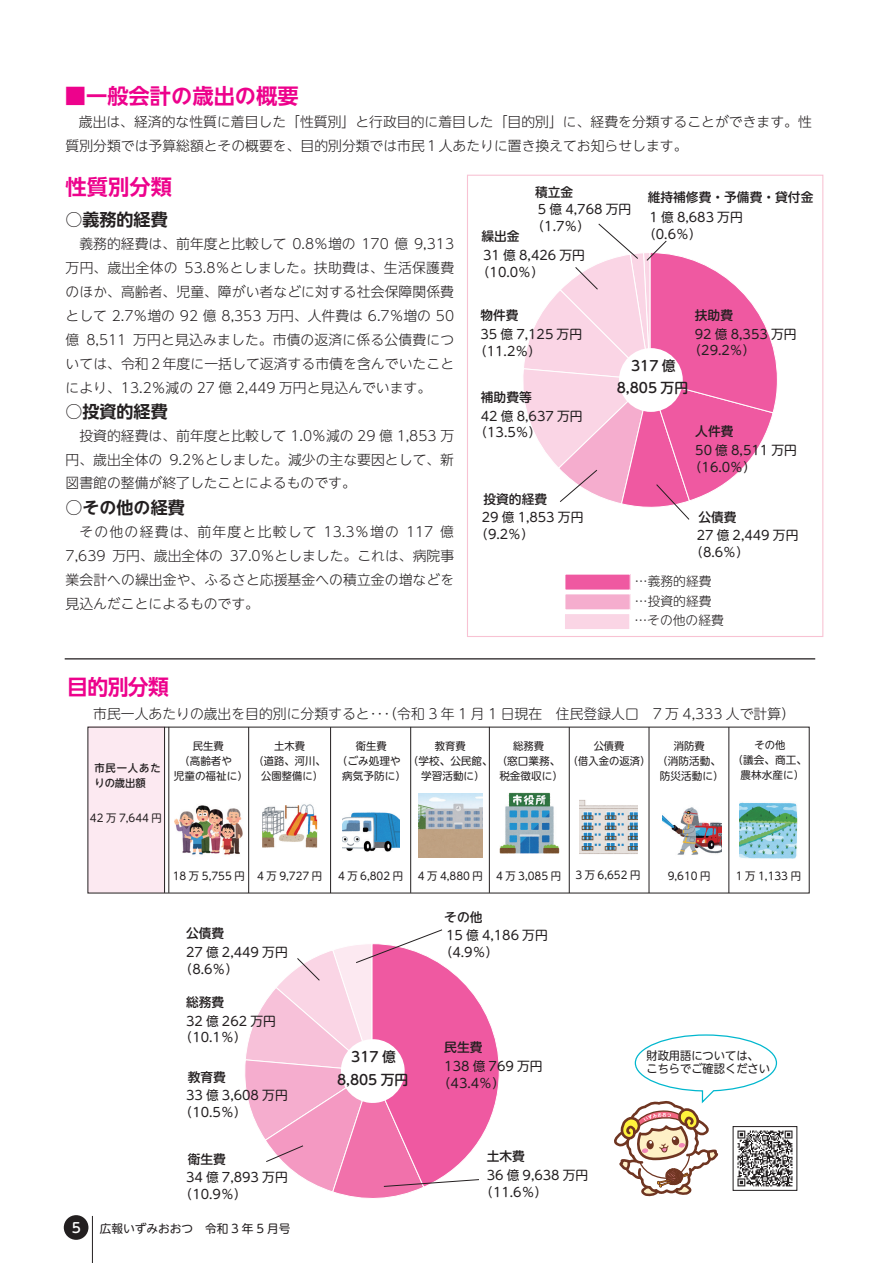
<style>
.page{position:relative;width:893px;height:1263px;background:#fff}
.page>*{position:absolute;margin:0;border:0;box-sizing:border-box;transform-origin:0 0}
.t1{font:700 21.3px "UD Shin Go NT Pro De";color:#ed028c}
.t2{font:700 16.95px "UD Shin Go NT Pro De";color:#231f20}
.t3{font:300 13.8px/24px "UD Shin Go NT Pro";color:#231f20}
.t4{font:300 13.8px "UD Shin M Go Pro";color:#231f20}
.t5{font:300 13.8px/24px "UD Shin Go NT Pro";letter-spacing:.09em;color:#231f20}
.t6{font:500 13.8px/22.5px "UD Shin M Go Pro";color:#231f20;text-align:center}
.t7{font:500 13.8px "UD Shin M Go Pro";color:#fff}
.t8{font:12.75px/16.5px "UD Shin M Go Pro";color:#231f20}
.t9{font:500 12.75px "UD Shin M Go Pro";color:#231f20}
.t10{font:300 12.75px "UD Shin Go NT Pro";color:#231f20}
.t11{font:11.7px "UD Shin M Go Pro";color:#231f20}
.t12{font:11.55px/12.6px "UD Shin M Go Pro";color:#231f20}
.t13{font:10.65px/15px "UD Shin M Go Pro";color:#231f20;text-align:center}
.t14{font:500 10.65px/15px "UD Shin M Go Pro";letter-spacing:.085em;color:#231f20}
</style>
<div class="page">
<div style="left:64px;top:1215px;width:24px;height:25px;background:#231f20;border-radius:50%"></div>
<hr style="left:92px;top:1216px;width:1px;height:47px;background:#231f20">
<div style="left:88px;top:727px;width:77px;height:166px;background:#fce9f1"></div>
<div style="left:565px;top:594px;width:65px;height:16px;background:#f5adce"></div>
<div style="left:565px;top:594px;width:65px;height:16px;border:1px solid #fff"></div>
<div style="left:565px;top:574px;width:65px;height:16px;background:#ef59a1"></div>
<div style="left:564px;top:614px;width:66px;height:15px;background:#fad5e5"></div>
<svg style="left:523px;top:223px;width:255px;height:297px"></svg>
<svg style="left:245px;top:929px;width:255px;height:269px"></svg>
<img style="left:500px;top:792px;width:59px;height:62px">
<hr style="left:169px;top:727px;width:1px;height:166px;background:#231f20">
<hr style="left:164px;top:727px;width:1px;height:166px;background:#231f20">
<hr style="left:248px;top:727px;width:1px;height:166px;background:#231f20">
<hr style="left:410px;top:727px;width:1px;height:166px;background:#231f20">
<hr style="left:489px;top:727px;width:1px;height:166px;background:#231f20">
<hr style="left:569px;top:727px;width:1px;height:166px;background:#231f20">
<hr style="left:729px;top:727px;width:1px;height:166px;background:#231f20">
<hr style="left:649px;top:727px;width:1px;height:166px;background:#231f20">
<hr style="left:330px;top:727px;width:1px;height:166px;background:#231f20">
<img style="left:174px;top:805px;width:69px;height:50px">
<img style="left:419px;top:794px;width:63px;height:63px">
<img style="left:342px;top:812px;width:57px;height:40px">
<img style="left:580px;top:800px;width:58px;height:54px">
<img style="left:262px;top:804px;width:55px;height:44px">
<img style="left:663px;top:807px;width:58px;height:48px">
<img style="left:739px;top:802px;width:59px;height:57px">
<img style="left:778px;top:1130px;width:15px;height:57px">
<svg style="left:614px;top:1034px;width:164px;height:163px"></svg>
<hr style="left:65px;top:658px;width:750px;height:1px;background:#231f20">
<h1 class="t1" style="left:65px;top:78px;width:235px">■一般会計の歳出の概要</h1>
<p class="t3" style="left:66px;top:109px;width:748px;text-indent:13px">歳出は、経済的な性質に着目した「性質別」と行政目的に着目した「目的別」に、経費を分類することができます。性質別分類では予算総額とその概要を、目的別分類では市民１人あたりに置き換えてお知らせします。</p>
<h1 class="t1" style="left:66px;top:170px;width:108px">性質別分類</h1>
<p class="t2" style="left:66px;top:206px;width:104px">○義務的経費</p>
<p class="t3" style="left:79px;top:231px;width:376px;text-align:right">義務的経費は、前年度と比較して 0.8％増の 170 億 9,313<br>53.8％としました。扶助費は、生活保護費</p>
<p class="t3" style="left:66px;top:255px;width:114px">万円、歳出全体の</p>
<p class="t3" style="left:66px;top:279px;width:390px">のほか、高齢者、児童、障がい者などに対する社会保障関係費</p>
<p class="t3" style="left:66px;top:303px;width:390px">として 2.7％増の 92 億 8,353 万円、人件費は 6.7％増の 50</p>
<p class="t3" style="left:133px;top:327px;width:322px">万円と見込みました。市債の返済に係る公債費につ</p>
<p class="t3" style="left:66px;top:327px;width:390px">億<br>いては、令和２年度に一括して返済する市債を含んでいたことにより、13.2％減の 27 億 2,449 万円と見込んでいます。</p>
<p class="t2" style="left:66px;top:398px;width:104px">○投資的経費</p>
<p class="t3" style="left:66px;top:423px;width:390px;text-align:right">　投資的経費は、前年度と比較して 1.0％減の 29 億 1,853 万<br>9.2％としました。減少の主な要因として、新</p>
<p class="t3" style="left:86px;top:327px;width:42px">8,511</p>
<p class="t3" style="left:66px;top:448px;width:292px;line-height:22.8px">円、歳出全体の<br>図書館の整備が終了したことによるものです。</p>
<p class="t2" style="left:66px;top:494px;width:121px">○その他の経費</p>
<p class="t5" style="left:230px;top:519px;width:226px;text-indent:-164px">　その他の経費は、前年度と比較して<br>37.0％としました。これは、病院事</p>
<p class="t3" style="left:324px;top:519px;width:77px">13.3％増の</p>
<p class="t3" style="left:440px;top:519px;width:15px">億</p>
<p class="t3" style="left:406px;top:519px;width:29px">117</p>
<p class="t3" style="left:112px;top:543px;width:112px">万円、歳出全体の</p>
<p class="t3" style="left:66px;top:543px;width:390px">7,639<br>業会計への繰出金や、ふるさと応援基金への積立金の増などを見込んだことによるものです。</p>
<h1 class="t1" style="left:67px;top:669px;width:104px">目的別分類</h1>
<p class="t9" style="left:481px;top:226px;width:40px">繰出金</p>
<p class="t9" style="left:535px;top:182px;width:40px">積立金</p>
<p class="t8" style="left:532px;top:201px;width:101px;text-indent:6px">5 億 4,768 万円)1.7％(</p>
<p class="t8" style="left:477px;top:247px;width:110px;text-indent:6px">31 億 8,426 万円)10.0％(</p>
<p class="t9" style="left:480px;top:305px;width:40px">物件費</p>
<p class="t9" style="left:648px;top:186px;width:167px">維持補修費・予備費・貸付金</p>
<p class="t8" style="left:643px;top:208px;width:101px;text-indent:6px">1 億 8,683 万円)0.6％(</p>
<p class="t9" style="left:695px;top:305px;width:40px">扶助費</p>
<p class="t8" style="left:474px;top:325px;width:110px;text-indent:6px">35 億 7,125 万円)11.2％(</p>
<p class="t9" style="left:481px;top:386px;width:53px">補助費等</p>
<p class="t8" style="left:474px;top:407px;width:110px;text-indent:6px">42 億 8,637 万円)13.5％(</p>
<p class="t9" style="left:483px;top:489px;width:65px">投資的経費</p>
<p class="t8" style="left:475px;top:509px;width:110px;text-indent:6px">29 億 1,853 万円)9.2％(</p>
<p class="t6" style="left:617px;top:354px;width:73px">317億<br>8,805 万円</p>
<p class="t8" style="left:688px;top:325px;width:110px;text-indent:6px">92 億 8,353 万円)29.2％(</p>
<p class="t9" style="left:695px;top:421px;width:40px">人件費</p>
<p class="t8" style="left:689px;top:441px;width:110px;text-indent:6px">50 億 8,511 万円)16.0％(</p>
<p class="t9" style="left:698px;top:507px;width:40px">公債費</p>
<p class="t8" style="left:690px;top:526px;width:110px;text-indent:6px">27 億 2,449 万円)8.6％(</p>
<p class="t10" style="left:635px;top:571px;width:78px">…義務的経費</p>
<p class="t10" style="left:634px;top:610px;width:91px">…その他の経費</p>
<p class="t10" style="left:635px;top:590px;width:78px">…投資的経費</p>
<p class="t4" style="left:79px;top:703px;width:717px">　市民一人あたりの歳出を目的別に分類すると･･･（令和 3 年 1 月 1 日現在　住民登録人口　7 万 4,333 人で計算(</p>
<p class="t14" style="left:94px;top:760px;width:68px">市民一人あたりの歳出額</p>
<p class="t13" style="left:90px;top:810px;width:73px">42 万 7,644 円</p>
<p class="t13" style="left:193px;top:738px;width:32px">民生費</p>
<p class="t13" style="left:179px;top:753px;width:55px">（高齢者や</p>
<p class="t13" style="left:174px;top:768px;width:76px">児童の福祉に(</p>
<p class="t13" style="left:513px;top:737px;width:32px">総務費</p>
<p class="t13" style="left:408px;top:753px;width:154px">（学校、公民館、（窓口業務、</p>
<p class="t13" style="left:499px;top:767px;width:65px">税金徴収に(</p>
<p class="t13" style="left:254px;top:738px;width:74px">土木費<br>（道路、河川、公園整備に(</p>
<p class="t13" style="left:568px;top:737px;width:84px">公債費<br>（借入金の返済(</p>
<p class="t13" style="left:435px;top:738px;width:32px">教育費</p>
<p class="t13" style="left:421px;top:768px;width:65px">学習活動に(</p>
<p class="t13" style="left:337px;top:738px;width:71px">衛生費<br>（ごみ処理や病気予防に(</p>
<p class="t13" style="left:657px;top:737px;width:68px">消防費<br>（消防活動、防災活動に(</p>
<p class="t13" style="left:733px;top:737px;width:76px">その他<br>（議会、商工、農林水産に(</p>
<p class="t7" style="left:72px;top:1217px;width:11px">5</p>
<p class="t13" style="left:173px;top:868px;width:73px">18 万 5,755 円</p>
<p class="t13" style="left:257px;top:868px;width:67px">4 万 9,727 円</p>
<p class="t9" style="left:186px;top:923px;width:40px">公債費</p>
<p class="t8" style="left:180px;top:943px;width:110px;text-indent:6px">27 億 2,449 万円)8.6％(</p>
<p class="t9" style="left:186px;top:992px;width:40px">総務費</p>
<p class="t8" style="left:180px;top:1012px;width:98px;text-indent:6px">32 億 262 万円)10.1％(</p>
<p class="t9" style="left:188px;top:1067px;width:40px">教育費</p>
<p class="t8" style="left:180px;top:1086px;width:110px;text-indent:6px">33 億 3,608 万円)10.5％(</p>
<p class="t9" style="left:188px;top:1149px;width:40px">衛生費</p>
<p class="t8" style="left:180px;top:1168px;width:110px;text-indent:6px">34 億 7,893 万円)10.9％(</p>
<p class="t11" style="left:100px;top:1219px;width:192px">広報いずみおおつ　令和 3 年 5 月号</p>
<p class="t13" style="left:338px;top:868px;width:67px">4 万 6,802 円</p>
<p class="t13" style="left:418px;top:868px;width:67px">4 万 4,880 円</p>
<p class="t9" style="left:444px;top:906px;width:40px">その他</p>
<p class="t13" style="left:496px;top:868px;width:67px">4 万 3,085 円</p>
<p class="t8" style="left:446px;top:927px;width:103px">15 億 4,186 万円</p>
<p class="t8" style="left:440px;top:943px;width:60px">)4.9％(</p>
<p class="t13" style="left:575px;top:866px;width:67px">3 万 6,652 円</p>
<p class="t13" style="left:668px;top:868px;width:44px">9,610 円</p>
<p class="t13" style="left:736px;top:868px;width:67px">1 万 1,133 円</p>
<p class="t6" style="left:337px;top:1045px;width:73px">317 億<br>8,805 万円</p>
<p class="t9" style="left:444px;top:1037px;width:40px">民生費</p>
<p class="t8" style="left:438px;top:1057px;width:106px;text-indent:6px">138 億 769 万円)43.4％(</p>
<p class="t9" style="left:487px;top:1146px;width:40px">土木費</p>
<p class="t8" style="left:480px;top:1166px;width:110px;text-indent:6px">36 億 9,638 万円)11.6％(</p>
<p class="t12" style="left:646px;top:1049px;width:125px">財政用語については、こちらでご確認ください</p>
</div>
